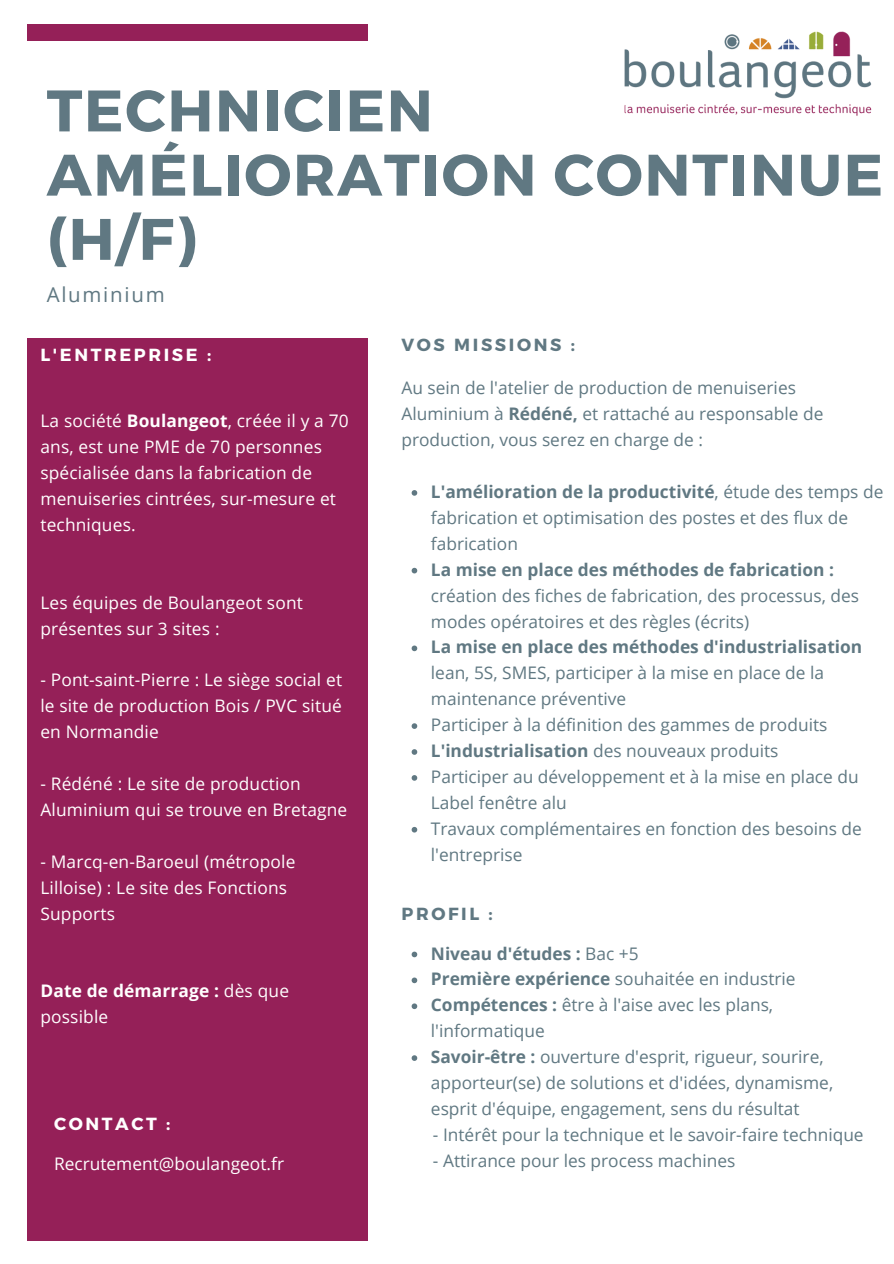
<style>
.page{position:relative;width:894px;height:1264px;background:#fff}
.page>*{position:absolute;margin:0;border:0;box-sizing:border-box;transform-origin:0 0}
.t1{font:700 58.35px/64.2px "Montserrat";letter-spacing:.03em;color:#607882}
.t2{font:20.4px "Open Sans";letter-spacing:.085em;color:#607882}
.t3{font:700 17.55px "Montserrat";letter-spacing:.15em;color:#fff}
.t4{font:700 17.55px "Montserrat";letter-spacing:.15em;color:#607882}
.t5{font:17.25px/26px "Open Sans";color:#607882}
.t6{font:17.25px/26px "Open Sans";letter-spacing:.01em;color:#fff}
.t7{font:700 17.25px "Open Sans";color:#607882}
.t8{font:700 17.25px/26px "Open Sans";letter-spacing:.01em;color:#fff}
.s1{font-weight:700}
.s2{font-weight:400}
</style>
<div class="page">
<div style="left:27px;top:24px;width:340px;height:1216px;background:#952058"></div>
<div style="left:0;top:41px;width:893px;height:297px;background:#fff"></div>
<img style="left:624px;top:31px;width:248px;height:85px">
<svg style="left:411px;top:951px;width:6px;height:6px"></svg>
<svg style="left:411px;top:977px;width:6px;height:6px"></svg>
<svg style="left:411px;top:1003px;width:6px;height:6px"></svg>
<svg style="left:411px;top:1055px;width:6px;height:5px"></svg>
<svg style="left:411px;top:490px;width:6px;height:5px"></svg>
<svg style="left:411px;top:568px;width:6px;height:5px"></svg>
<svg style="left:411px;top:645px;width:6px;height:6px"></svg>
<svg style="left:411px;top:723px;width:6px;height:6px"></svg>
<svg style="left:411px;top:749px;width:6px;height:5px"></svg>
<svg style="left:411px;top:775px;width:6px;height:5px"></svg>
<svg style="left:411px;top:827px;width:6px;height:5px"></svg>
<p class="t1" style="left:47px;top:76px;width:837px">TECHNICIEN<br>AMÉLIORATION CONTINUE (H/F)</p>
<p class="t2" style="left:47px;top:280px;width:119px">Aluminium</p>
<p class="t3" style="left:40px;top:343px;width:172px">L'ENTREPRISE :</p>
<p class="t6" style="left:40px;top:407px;width:310px">La société <span class="s1">Boulangeot</span>, créée il y a 70 ans, est une PME de 70 personnes spécialisée dans la fabrication de menuiseries cintrées, sur-mesure et techniques.</p>
<p class="t6" style="left:40px;top:589px;width:264px">Les équipes de Boulangeot sont présentes sur 3 sites :</p>
<p class="t6" style="left:40px;top:666px;width:303px;text-align:justify">- Pont-saint-Pierre : Le siège social et le site de production Bois / PVC situé en Normandie</p>
<p class="t6" style="left:40px;top:770px;width:308px">- Rédéné : Le site de production<br>Aluminium qui se trouve en Bretagne</p>
<p class="t6" style="left:40px;top:848px;width:256px">- Marcq-en-Baroeul (métropole<br>Lilloise) : Le site des Fonctions<br>Supports</p>
<p class="t8" style="left:40px;top:977px;width:250px">Date de démarrage : <span class="s2">dès que possible</span></p>
<p class="t3" style="left:54px;top:1112px;width:118px">CONTACT :</p>
<p class="t6" style="left:54px;top:1150px;width:231px">Recrutement@boulangeot.fr</p>
<p class="t4" style="left:401px;top:333px;width:175px">VOS MISSIONS :</p>
<p class="t5" style="left:401px;top:374px;width:423px">Au sein de l'atelier de production de menuiseries<br>Aluminium à <span class="s1">Rédéné,</span> et rattaché au responsable de production, vous serez en charge de :</p>
<p class="t5" style="left:431px;top:478px;width:454px"><span class="s1">L'amélioration de la productivité</span>, étude des temps de fabrication et optimisation des postes et des flux de fabrication</p>
<p class="t5" style="left:431px;top:556px;width:429px"><span class="s1">La mise en place des méthodes de fabrication : </span>création des fiches de fabrication, des processus, des modes opératoires et des règles (écrits)</p>
<p class="t5" style="left:431px;top:633px;width:432px"><span class="s1">La mise en place des méthodes d'industrialisation </span>lean, 5S, SMES, participer à la mise en place de la maintenance préventive</p>
<p class="t5" style="left:431px;top:711px;width:398px">Participer à la définition des gammes de produits</p>
<p class="t7" style="left:431px;top:738px;width:349px">L'industrialisation <span class="s2">des nouveaux produits</span></p>
<p class="t5" style="left:431px;top:763px;width:429px">Participer au développement et à la mise en place du<br>Label fenêtre alu</p>
<p class="t5" style="left:431px;top:815px;width:432px">Travaux complémentaires en fonction des besoins de l'entreprise</p>
<p class="t4" style="left:401px;top:902px;width:93px">PROFIL :</p>
<p class="t7" style="left:431px;top:941px;width:209px">Niveau d'études : <span class="s2">Bac +5</span></p>
<p class="t5" style="left:431px;top:965px;width:366px"><span class="s1">Première expérience</span> souhaitée en industrie</p>
<p class="t5" style="left:431px;top:991px;width:343px"><span class="s1">Compétences :</span> être à l'aise avec les plans, l'informatique</p>
<p class="t5" style="left:431px;top:1043px;width:404px"><span class="s1">Savoir-être :</span> ouverture d'esprit, rigueur, sourire, apporteur(se) de solutions et d'idées, dynamisme, esprit d'équipe, engagement, sens du résultat</p>
<p class="t5" style="left:433px;top:1121px;width:432px">- Intérêt pour la technique et le savoir-faire technique</p>
<p class="t5" style="left:433px;top:1147px;width:304px">- Attirance pour les process machines</p>
</div>
